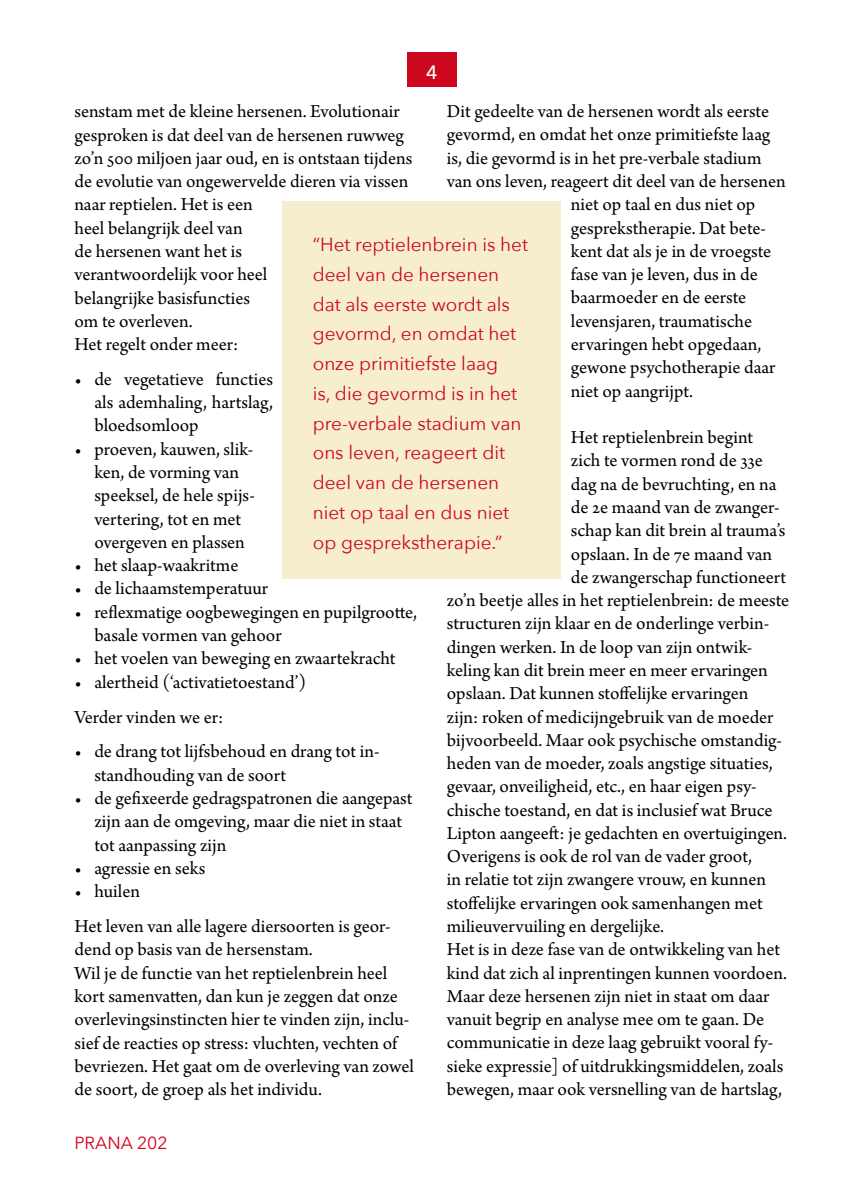
<style>
.page{position:relative;width:844px;height:1191px;background:#fff}
.page>*{position:absolute;margin:0;border:0;box-sizing:border-box;transform-origin:0 0}
.t1{font:19.25px/23.3px "Arno Pro";letter-spacing:-.005em;color:#000}
.t2{font:500 19.25px "Avenir Next";color:#fff}
.t3{font:18.9px/29.8px "Avenir Next";color:#cd071e}
.t4{font:17.5px "Avenir Next";color:#d4021d}
</style>
<div class="page">
<div style="left:407px;top:52px;width:49px;height:35px;background:#cd071e"></div>
<div style="left:283px;top:202px;width:278px;height:377px;background:#f7eecf"></div>
<p class="t2" style="left:426px;top:56px;width:13px">4</p>
<p class="t1" style="left:446px;top:101px;width:324px">Dit gedeelte van de hersenen wordt als eerste</p>
<p class="t1" style="left:446px;top:124px;width:325px">gevormd, en omdat het onze primitiefste laag</p>
<p class="t1" style="left:446px;top:147px;width:316px">is, die gevormd is in het pre-verbale stadium</p>
<p class="t1" style="left:446px;top:171px;width:340px">van ons leven, reageert dit deel van de hersenen</p>
<p class="t1" style="left:570px;top:194px;width:186px">niet op taal en dus niet op</p>
<p class="t1" style="left:570px;top:217px;width:196px">gesprekstherapie. Dat bete-</p>
<p class="t1" style="left:570px;top:240px;width:202px">kent dat als je in de vroegste</p>
<p class="t1" style="left:570px;top:264px;width:188px">fase van je leven, dus in de</p>
<p class="t1" style="left:570px;top:287px;width:177px">baarmoeder en de eerste</p>
<p class="t1" style="left:570px;top:310px;width:183px">levensjaren, traumatische</p>
<p class="t1" style="left:570px;top:333px;width:192px">ervaringen hebt opgedaan,</p>
<p class="t1" style="left:570px;top:357px;width:206px">gewone psychotherapie daar</p>
<p class="t1" style="left:570px;top:380px;width:124px">niet op aangrijpt.</p>
<p class="t1" style="left:570px;top:427px;width:184px">Het reptielenbrein begint</p>
<p class="t1" style="left:570px;top:450px;width:193px">zich te vormen rond de 33e</p>
<p class="t1" style="left:570px;top:473px;width:207px">dag na de bevruchting, en na</p>
<p class="t1" style="left:570px;top:496px;width:210px">de 2e maand van de zwanger-</p>
<p class="t1" style="left:570px;top:520px;width:216px">schap kan dit brein al trauma’s</p>
<p class="t1" style="left:570px;top:543px;width:203px">opslaan. In de 7e maand van</p>
<p class="t1" style="left:570px;top:566px;width:217px">de zwangerschap functioneert</p>
<p class="t1" style="left:446px;top:589px;width:344px">zo’n beetje alles in het reptielenbrein: de meeste</p>
<p class="t1" style="left:446px;top:613px;width:324px">structuren zijn klaar en de onderlinge verbin-</p>
<p class="t1" style="left:446px;top:636px;width:307px">dingen werken. In de loop van zijn ontwik-</p>
<p class="t1" style="left:446px;top:659px;width:322px">keling kan dit brein meer en meer ervaringen</p>
<p class="t1" style="left:446px;top:683px;width:303px">opslaan. Dat kunnen stoffelijke ervaringen</p>
<p class="t1" style="left:446px;top:706px;width:328px">zijn: roken of medicijngebruik van de moeder</p>
<p class="t1" style="left:446px;top:729px;width:337px">bijvoorbeeld. Maar ook psychische omstandig-</p>
<p class="t1" style="left:446px;top:752px;width:327px">heden van de moeder, zoals angstige situaties,</p>
<p class="t1" style="left:446px;top:776px;width:311px">gevaar, onveiligheid, etc., en haar eigen psy-</p>
<p class="t1" style="left:446px;top:799px;width:327px">chische toestand, en dat is inclusief wat Bruce</p>
<p class="t1" style="left:446px;top:822px;width:342px">Lipton aangeeft: je gedachten en overtuigingen.</p>
<p class="t1" style="left:446px;top:845px;width:307px">Overigens is ook de rol van de vader groot,</p>
<p class="t1" style="left:446px;top:869px;width:320px">in relatie tot zijn zwangere vrouw, en kunnen</p>
<p class="t1" style="left:446px;top:892px;width:317px">stoffelijke ervaringen ook samenhangen met</p>
<p class="t1" style="left:446px;top:915px;width:219px">milieuvervuiling en dergelijke.</p>
<p class="t1" style="left:446px;top:939px;width:335px">Het is in deze fase van de ontwikkeling van het</p>
<p class="t1" style="left:446px;top:962px;width:341px">kind dat zich al inprentingen kunnen voordoen.</p>
<p class="t1" style="left:446px;top:985px;width:324px">Maar deze hersenen zijn niet in staat om daar</p>
<p class="t1" style="left:446px;top:1008px;width:319px">vanuit begrip en analyse mee om te gaan. De</p>
<p class="t1" style="left:446px;top:1032px;width:328px">communicatie in deze laag gebruikt vooral fy-</p>
<p class="t1" style="left:446px;top:1055px;width:338px">sieke expressie] of uitdrukkingsmiddelen, zoals</p>
<p class="t1" style="left:446px;top:1078px;width:337px">bewegen, maar ook versnelling van de hartslag,</p>
<p class="t1" style="left:74px;top:101px;width:339px">senstam met de kleine hersenen. Evolutionair gesproken is dat deel van de hersenen ruwweg zo’n 500 miljoen jaar oud, en is ontstaan tijdens de evolutie van ongewervelde dieren via vissen naar reptielen. Het is een<br>heel belangrijk deel van<br>de hersenen want het is<br>verantwoordelijk voor heel<br>belangrijke basisfuncties<br>om te overleven.<br>Het regelt onder meer:</p>
<p class="t1" style="left:94px;top:368px;width:180px;text-align:justify;text-indent:-20px">• de vegetatieve functies als ademhaling, hartslag, bloedsomloop</p>
<p class="t1" style="left:94px;top:438px;width:162px;text-indent:-20px">• proeven, kauwen, slik&shy;ken, de vorming van speeksel, de hele spijs&shy;vertering, tot en met overgeven en plassen</p>
<p class="t1" style="left:74px;top:555px;width:165px">• het slaap-waakritme</p>
<p class="t1" style="left:74px;top:578px;width:195px">• de lichaamstemperatuur</p>
<p class="t1" style="left:94px;top:601px;width:324px;text-indent:-20px">• reflexmatige oogbewegingen en pupilgrootte, basale vormen van gehoor</p>
<p class="t1" style="left:74px;top:648px;width:322px">• het voelen van beweging en zwaartekracht</p>
<p class="t1" style="left:74px;top:665px;width:233px;line-height:35px">• alertheid (‘activatietoestand’)<br>Verder vinden we er:</p>
<p class="t1" style="left:94px;top:741px;width:287px;text-indent:-20px">• de drang tot lijfsbehoud en drang tot in&shy;standhouding van de soort</p>
<p class="t1" style="left:94px;top:787px;width:319px;text-indent:-20px">• de gefixeerde gedragspatronen die aangepast zijn aan de omgeving, maar die niet in staat tot aanpassing zijn</p>
<p class="t1" style="left:74px;top:857px;width:132px">• agressie en seks</p>
<p class="t1" style="left:74px;top:875px;width:318px;line-height:35px">• huilen<br>Het leven van alle lagere diersoorten is geor-</p>
<p class="t1" style="left:74px;top:939px;width:341px">dend op basis van de hersenstam.<br>Wil je de functie van het reptielenbrein heel kort samenvatten, dan kun je zeggen dat onze overlevingsinstincten hier te vinden zijn, inclu&shy;sief de reacties op stress: vluchten, vechten of bevriezen. Het gaat om de overleving van zowel de soort, de groep als het individu.</p>
<p class="t3" style="left:313px;top:229px;width:217px">“Het reptielenbrein is het deel van de hersenen dat als eerste wordt als gevormd, en omdat het onze primitiefste laag<br>is, die gevormd is in het pre-verbale stadium van ons leven, reageert dit deel van de hersenen niet op taal en dus niet op gesprekstherapie.”</p>
<p class="t4" style="left:74px;top:1128px;width:95px">PRANA 202</p>
</div>
